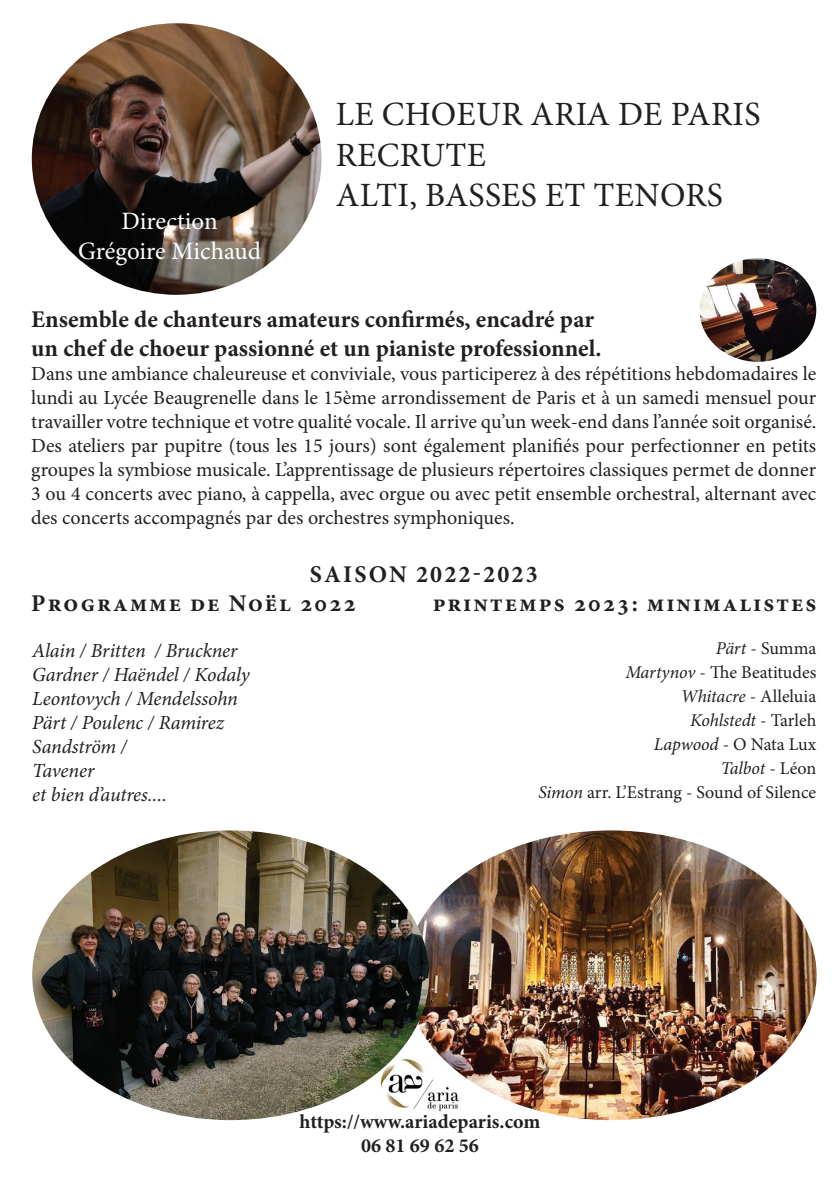
<style>
.page{position:relative;width:840px;height:1191px;background:#fff}
.page>*{position:absolute;margin:0;border:0;box-sizing:border-box;transform-origin:0 0}
.t1{font:34px/40.8px "Minion Pro";letter-spacing:.01em;color:#231f20}
.t2{font:25px/30px "Minion Pro";color:#fff;text-align:center}
.t3{font:700 24px/28.8px "Minion Pro";color:#231f20}
.t4{font:700 24px/28.8px "Minion Pro";letter-spacing:.08em;color:#231f20}
.t5{font:24px "Minion Pro";color:#fff}
.t6{font:20px/24px "Minion Pro";letter-spacing:-.005em;color:#231f20;text-align:justify}
.t7{font:italic 20px/24px "Minion Pro";letter-spacing:-.01em;color:#231f20}
.t8{font:700 20px/24px "Minion Pro";color:#231f20;text-align:center}
.t9{font:18px/24px "Minion Pro";letter-spacing:-.005em;color:#231f20;text-align:right}
.s1{font-style:italic}
</style>
<div class="page">
<img style="left:699px;top:258px;width:116px;height:104px">
<img style="left:429px;top:830px;width:387px;height:290px">
<img style="left:32px;top:830px;width:397px;height:290px">
<img style="left:33px;top:24px;width:287px;height:270px">
<p class="t2" style="left:78px;top:206px;width:184px">Direction<br>Grégoire Michaud</p>
<p class="t5" style="left:41px;top:226px;width:275px">Direction Grégoire Michaud</p>
<h1 class="t1" style="left:335px;top:94px;width:426px">Le choeur Aria de Paris recrute<br>ALTI, BASSES</h1>
<h1 class="t1" style="left:544px;top:175px;width:136px">et TENORS</h1>
<p class="t3" style="left:31px;top:305px;width:571px">Ensemble de chanteurs amateurs confirmés, encadré par un chef de choeur passionné et un pianiste professionnel.</p>
<p class="t6" style="left:31px;top:362px;width:786px">Dans une ambiance chaleureuse et conviviale, vous participerez à des répétitions hebdomadaires le lundi au Lycée Beaugrenelle dans le 15ème arrondissement de Paris et à un samedi mensuel pour travailler votre technique et votre qualité vocale. Il arrive qu’un week-end dans l’année soit organisé.<br>Des ateliers par pupitre (tous les 15 jours) sont également planifiés pour perfectionner en petits groupes la symbiose musicale. L’apprentissage de plusieurs répertoires classiques permet de donner 3 ou 4 concerts avec piano, à cappella, avec orgue ou avec petit ensemble orchestral, alternant avec des concerts accompagnés par des orchestres symphoniques.</p>
<p class="t4" style="left:31px;top:559px;width:507px;text-indent:278px">saison 2022-2023<br>Programme de Noël 2022</p>
<p class="t4" style="left:432px;top:588px;width:384px">printemps 2023: minimalistes</p>
<p class="t7" style="left:32px;top:638px;width:219px">Alain / Britten / Bruckner<br>Gardner / Haëndel / Kodaly<br>Leontovych / Mendelssohn<br>Pärt / Poulenc / Ramirez<br>Sandström /<br>Tavener<br>et bien d’autres....</p>
<p class="t9" style="left:538px;top:636px;width:279px"><span class="s1">Pärt</span> - Summa<br><span class="s1">Martynov</span> - The Beatitudes<br><span class="s1">Whitacre</span> - Alleluia<br><span class="s1">Kohlstedt</span> - Tarleh<br><span class="s1">Lapwood</span> - O Nata Lux<br><span class="s1">Talbot</span> - Léon<br><span class="s1">Simon</span> arr. L’Estrang - Sound of Silence</p>
<p class="t8" style="left:299px;top:1108px;width:242px">https://www.ariadeparis.com<br>06 81 69 62 56</p>
</div>
